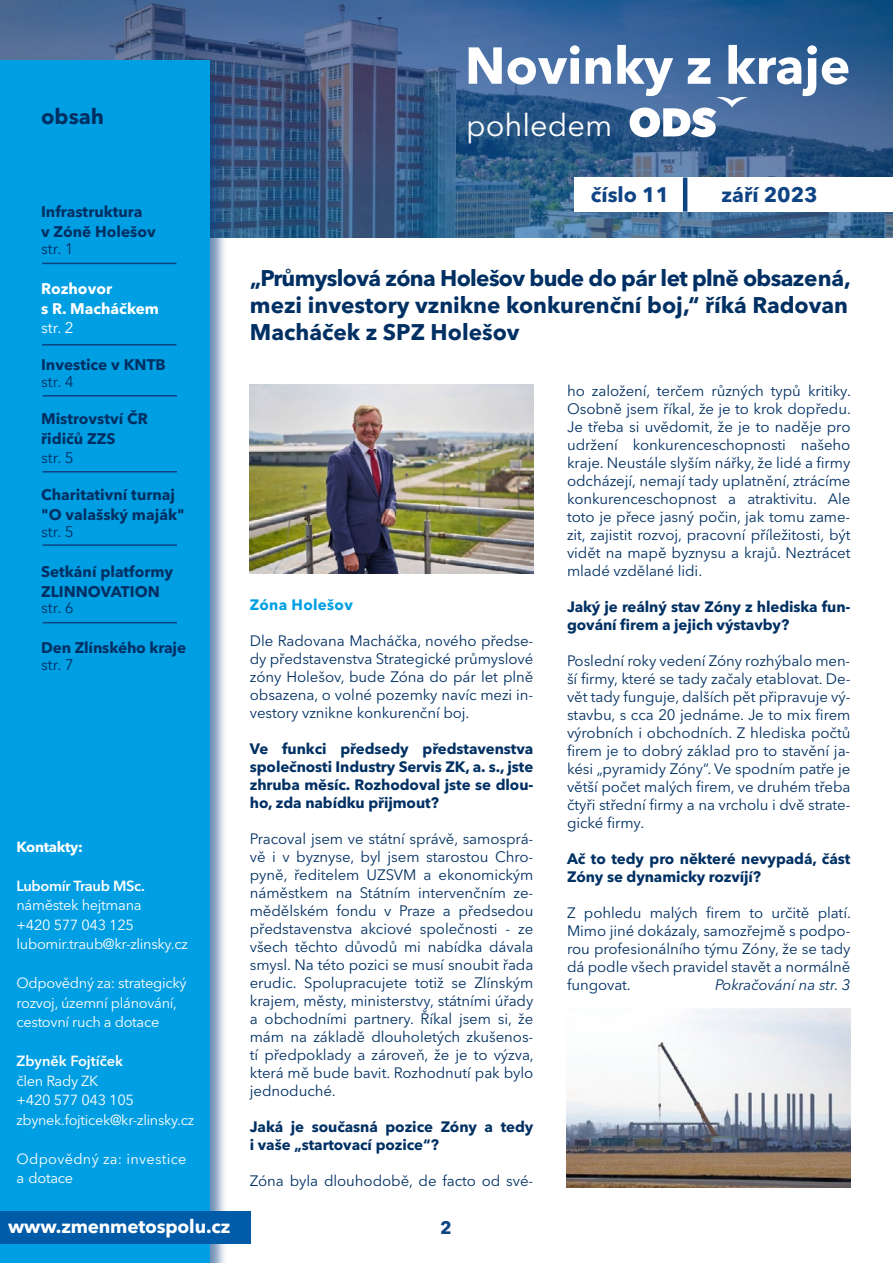
<style>
.page{position:relative;width:893px;height:1263px;background:#fff}
.page>*{position:absolute;margin:0;border:0;box-sizing:border-box;transform-origin:0 0}
.t1{font:700 51.45px "Avenir Next LT Pro";color:#fff}
.t2{font:30.9px "Avenir Next LT Pro";color:#fff}
.t3{font:700 22.5px/27px "Avenir Next LT Pro";color:#003063}
.t4{font:700 21.45px "Avenir Next LT Pro";color:#003063}
.t5{font:700 20.85px "Avenir Next LT Pro";color:#0e4384}
.t6{font:700 18.75px "Avenir Next LT Pro";letter-spacing:-.01em;color:#fff}
.t7{font:700 18px "Avenir Next LT Pro";color:#0e4384}
.t8{font:700 15.3px/20px "Avenir Next LT Pro";color:#003063}
.t9{font:15.3px "Avenir Next LT Pro";color:#003063}
.t10{font:700 15.3px/20px "Avenir Next LT Pro";color:#fff}
.t11{font:15.3px "Avenir Next LT Pro";color:#fff}
.t12{font:15px/18px "Avenir Next LT Pro";letter-spacing:-.005em;color:#003063;text-align:justify}
.t13{font:700 15px/18px "Avenir Next LT Pro";letter-spacing:-.005em;color:#003063}
.t14{font:italic 15px "Avenir Next LT Pro";letter-spacing:-.005em;color:#003063}
.t15{font:700 15px "Avenir Next LT Pro";letter-spacing:.02em;color:#009fe3}
.t16{font:14.55px/19.5px "Avenir Next LT Pro";letter-spacing:-.02em;color:#fff}
.t17{font:14.55px/19.5px "Avenir Next LT Pro";letter-spacing:.02em;color:#fff}
.t18{font:600 14.55px "Avenir Next LT Pro";letter-spacing:-.02em;color:#fff}
.t19{font:600 14.55px "Avenir Next LT Pro";color:#fff}
.t20{font:700 14.55px "Avenir Next LT Pro";letter-spacing:-.02em;color:#fff}
.t21{font:14.4px "Avenir Next LT Pro";letter-spacing:-.02em;color:#fff}
</style>
<div class="page">
<svg style="left:0;top:0;width:893px;height:237px;background:#3a608e"></svg>
<div style="left:575px;top:178px;width:318px;height:34px;background:#fff"></div>
<div style="left:0;top:71px;width:228px;height:1192px;background:#0e4384;opacity:.6"></div>
<div style="left:0;top:61px;width:209px;height:1202px;background:#009fe3"></div>
<hr style="left:42px;top:263px;width:134px;height:1px;background:#0e4384">
<hr style="left:42px;top:344px;width:134px;height:1px;background:#0e4384">
<hr style="left:43px;top:544px;width:134px;height:2px;background:#0e4384">
<hr style="left:43px;top:622px;width:134px;height:1px;background:#0e4384">
<hr style="left:43px;top:395px;width:134px;height:1px;background:#0e4384">
<hr style="left:43px;top:471px;width:134px;height:1px;background:#0e4384">
<div style="left:0;top:1211px;width:251px;height:33px;background:#005ca9"></div>
<hr style="left:683px;top:178px;width:4px;height:34px;background:#0e4384">
<svg style="left:630px;top:96px;width:118px;height:41px"></svg>
<img style="left:249px;top:384px;width:284px;height:189px">
<img style="left:567px;top:1009px;width:283px;height:178px">
<h3 class="t4" style="left:41px;top:103px;width:65px">obsah</h3>
<p class="t8" style="left:41px;top:202px;width:116px">Infrastruktura<br>v Zóně Holešov</p>
<p class="t9" style="left:41px;top:239px;width:34px">str. 1</p>
<p class="t10" style="left:41px;top:278px;width:120px">Rozhovor<br>s R. Macháčkem</p>
<p class="t11" style="left:41px;top:319px;width:34px">str. 2</p>
<p class="t8" style="left:41px;top:355px;width:126px">Investice v KNTB</p>
<p class="t9" style="left:41px;top:372px;width:34px">str. 4</p>
<p class="t8" style="left:41px;top:408px;width:108px">Mistrovství ČR řidičů ZZS</p>
<p class="t9" style="left:41px;top:449px;width:34px">str. 5</p>
<p class="t8" style="left:41px;top:485px;width:145px">Charitativní turnaj "O valašský maják"</p>
<p class="t9" style="left:41px;top:522px;width:34px">str. 5</p>
<p class="t8" style="left:41px;top:561px;width:134px">Setkání platformy<br>ZLINNOVATION</p>
<p class="t9" style="left:41px;top:599px;width:34px">str. 6</p>
<p class="t8" style="left:41px;top:638px;width:147px">Den Zlínského kraje</p>
<p class="t9" style="left:41px;top:656px;width:34px">str. 7</p>
<p class="t20" style="left:16px;top:838px;width:68px">Kontakty:</p>
<p class="t18" style="left:16px;top:877px;width:130px">Lubomír Traub MSc.</p>
<p class="t16" style="left:16px;top:895px;width:173px">náměstek hejtmana<br>+420 577 043 125 lubomir.traub@kr-zlinsky.cz</p>
<p class="t16" style="left:16px;top:973px;width:172px">Odpovědný za: strategický rozvoj, územní plánování, cestovní ruch a dotace</p>
<p class="t19" style="left:16px;top:1052px;width:108px">Zbyněk Fojtíček</p>
<p class="t16" style="left:16px;top:1071px;width:119px">člen Rady ZK +420 577 043 105</p>
<p class="t21" style="left:16px;top:1111px;width:179px">zbynek.fojticek@kr-zlinsky.cz</p>
<p class="t17" style="left:16px;top:1149px;width:172px">Odpovědný za: investice a dotace</p>
<p class="t6" style="left:8px;top:1215px;width:224px">www.zmenmetospolu.cz</p>
<h1 class="t1" style="left:465px;top:34px;width:387px">Novinky z kraje</h1>
<h2 class="t2" style="left:466px;top:107px;width:148px">pohledem</h2>
<h3 class="t5" style="left:591px;top:182px;width:80px">číslo 11</h3>
<h3 class="t5" style="left:721px;top:182px;width:98px">září 2023</h3>
<h3 class="t3" style="left:250px;top:264px;width:603px">„Průmyslová zóna Holešov bude do pár let plně obsazená, mezi investory vznikne konkurenční boj,“ říká Radovan<br>Macháček z SPZ Holešov</h3>
<p class="t15" style="left:250px;top:595px;width:105px">Zóna Holešov</p>
<p class="t12" style="left:250px;top:632px;width:285px">Dle Radovana Macháčka, nového předse&shy;dy představenstva Strategické průmyslové zóny Holešov, bude Zóna do pár let plně obsazena, o volné pozemky navíc mezi in&shy;vestory vznikne konkurenční boj.</p>
<p class="t13" style="left:250px;top:739px;width:285px;text-align:justify">Ve funkci předsedy představenstva společnosti Industry Servis ZK, a. s., jste zhruba měsíc. Rozhodoval jste se dlou&shy;ho, zda nabídku přijmout?</p>
<p class="t12" style="left:250px;top:830px;width:286px">Pracoval jsem ve státní správě, samosprá&shy;vě i v byznyse, byl jsem starostou Chro&shy;pyně, ředitelem UZSVM a ekonomickým náměstkem na Státním intervenčním ze&shy;mědělském fondu v Praze a předsedou představenstva akciové společnosti - ze všech těchto důvodů mi nabídka dávala smysl. Na této pozici se musí snoubit řada erudic. Spolupracujete totiž se Zlínským krajem, městy, ministerstvy, státními úřady a obchodními partnery. Říkal jsem si, že mám na základě dlouholetých zkušenos&shy;tí předpoklady a zároveň, že je to výzva, která mě bude bavit. Rozhodnutí pak bylo jednoduché.</p>
<p class="t13" style="left:250px;top:1117px;width:285px">Jaká je současná pozice Zóny a tedy i vaše „startovací pozice“?</p>
<p class="t12" style="left:250px;top:1172px;width:285px">Zóna byla dlouhodobě, de facto od své-</p>
<p class="t7" style="left:440px;top:1217px;width:13px">2</p>
<p class="t12" style="left:567px;top:381px;width:285px">ho založení, terčem různých typů kritiky.<br>Osobně jsem říkal, že je to krok dopředu.<br>Je třeba si uvědomit, že je to naděje pro udržení konkurenceschopnosti našeho kraje. Neustále slyším nářky, že lidé a firmy odcházejí, nemají tady uplatnění, ztrácíme konkurenceschopnost a atraktivitu. Ale toto je přece jasný počin, jak tomu zame&shy;zit, zajistit rozvoj, pracovní příležitosti, být vidět na mapě byznysu a krajů. Neztrácet mladé vzdělané lidi.</p>
<p class="t13" style="left:567px;top:597px;width:285px">Jaký je reálný stav Zóny z hlediska fun&shy;gování firem a jejich výstavby?</p>
<p class="t12" style="left:567px;top:651px;width:285px">Poslední roky vedení Zóny rozhýbalo men&shy;ší firmy, které se tady začaly etablovat. De&shy;vět tady funguje, dalších pět připravuje vý&shy;stavbu, s cca 20 jednáme. Je to mix firem výrobních i obchodních. Z hlediska počtů firem je to dobrý základ pro to stavění ja&shy;kési „pyramidy Zóny“. Ve spodním patře je větší počet malých firem, ve druhém třeba čtyři střední firmy a na vrcholu i dvě strate&shy;gické firmy.</p>
<p class="t13" style="left:567px;top:849px;width:285px">Ač to tedy pro některé nevypadá, část<br>Zóny se dynamicky rozvíjí?</p>
<p class="t12" style="left:567px;top:903px;width:285px">Z pohledu malých firem to určitě platí.<br>Mimo jiné dokázaly, samozřejmě s podpo&shy;rou profesionálního týmu Zóny, že se tady dá podle všech pravidel stavět a normálně fungovat.</p>
<p class="t14" style="left:715px;top:975px;width:137px">Pokračování na str. 3</p>
</div>
